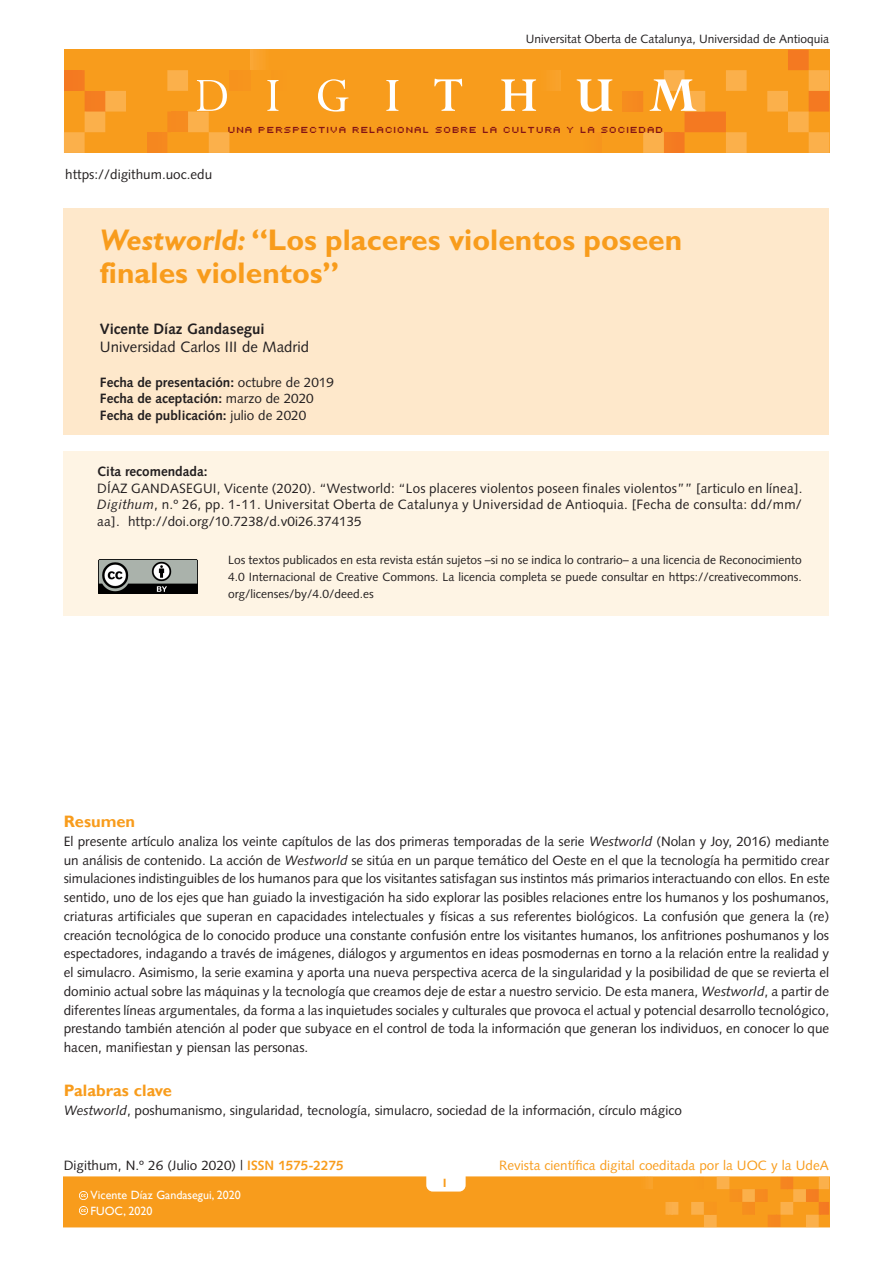
<style>
.page{position:relative;width:893px;height:1263px;background:#fff}
.page>*{position:absolute;margin:0;border:0;box-sizing:border-box;transform-origin:0 0}
._00_Pretitol{font:700 30px/33px "Gill Sans";color:#f89c1c}
.abstract_paraula{font:700 16.5px "Gill Sans";color:#f89c1c}
.position_dates{font:15px "Syntax LT";color:#231f20}
.author{font:700 15px "Syntax LT";color:#231f20}
.text_1P{font:13.5px/18.8px "Syntax LT";color:#231f20;text-align:justify}
.citacio_recomenada{font:13.5px/16.5px "Syntax LT";letter-spacing:.01em;color:#231f20;text-align:justify}
.citacio_recomenada-2{font:700 13.5px "Syntax LT";color:#231f20}
.t1{font:13.5px "Syntax LT";color:#f89c1c}
.text{font:13.5px "Syntax LT";color:#231f20}
.textCC{font:12px/17.2px "Syntax LT";color:#231f20;text-align:justify}
.t2{font:12px "Gill Sans";color:#fff}
.t3{font:700 12px "Gill Sans";color:#f89c1c}
.t4{font:9.75px "Uni 0554";color:#821316}
.s1{font-style:italic}
.s2{font-weight:400}
.s3{font-weight:700;color:#f89c1c}
</style>
<div class="page">
<hr style="left:829px;top:1177px;width:1px;height:50px;background:#f47921">
<svg style="left:64px;top:1177px;width:765px;height:50px;background:#f89d21"></svg>
<div style="left:64px;top:49px;width:765px;height:104px;background:#f89c1c"></div>
<hr style="left:265px;top:70px;width:4px;height:83px;background:#f7981d">
<div style="left:251px;top:70px;width:5px;height:83px;background:#f7961d"></div>
<hr style="left:247px;top:70px;width:3px;height:21px;background:#f7951d">
<div style="left:242px;top:70px;width:5px;height:21px;background:#f7951d"></div>
<hr style="left:238px;top:70px;width:4px;height:21px;background:#f7941d">
<div style="left:233px;top:70px;width:5px;height:21px;background:#f7931d"></div>
<hr style="left:229px;top:70px;width:4px;height:21px;background:#f7931d">
<hr style="left:596px;top:132px;width:2px;height:21px;background:#f7961d">
<hr style="left:598px;top:132px;width:2px;height:21px;background:#f7951d">
<hr style="left:600px;top:132px;width:2px;height:21px;background:#f7951d">
<hr style="left:602px;top:50px;width:2px;height:103px;background:#f7941d">
<hr style="left:604px;top:50px;width:2px;height:103px;background:#f7931d">
<hr style="left:618px;top:50px;width:2px;height:103px;background:#f68f1e">
<hr style="left:620px;top:50px;width:2px;height:103px;background:#f68e1e">
<hr style="left:622px;top:91px;width:2px;height:21px;background:#f68d1e">
<hr style="left:624px;top:91px;width:2px;height:21px;background:#f68d1e">
<hr style="left:626px;top:91px;width:2px;height:21px;background:#f68c1f">
<svg style="left:628px;top:91px;width:7px;height:21px"></svg>
<hr style="left:635px;top:91px;width:2px;height:21px;background:#f6891f">
<hr style="left:637px;top:91px;width:2px;height:21px;background:#f5881f">
<hr style="left:639px;top:91px;width:2px;height:21px;background:#f5871f">
<hr style="left:641px;top:91px;width:2px;height:21px;background:#f5871f">
<hr style="left:562px;top:70px;width:1px;height:83px;background:#f9a42f">
<hr style="left:247px;top:50px;width:2px;height:103px;background:#faa93b">
<hr style="left:250px;top:50px;width:2px;height:20px;background:#faa837">
<svg style="left:252px;top:50px;width:11px;height:20px"></svg>
<svg style="left:64px;top:70px;width:165px;height:83px"></svg>
<svg style="left:267px;top:80px;width:11px;height:31px"></svg>
<svg style="left:318px;top:79px;width:30px;height:33px"></svg>
<svg style="left:386px;top:80px;width:12px;height:31px"></svg>
<svg style="left:434px;top:79px;width:28px;height:32px"></svg>
<svg style="left:501px;top:70px;width:60px;height:41px"></svg>
<svg style="left:577px;top:79px;width:35px;height:33px"></svg>
<svg style="left:643px;top:50px;width:186px;height:103px"></svg>
<div style="left:64px;top:208px;width:765px;height:226px;background:#fee8cb"></div>
<div style="left:64px;top:451px;width:765px;height:165px;background:#fef4e4"></div>
<img style="left:99px;top:559px;width:99px;height:35px">
<p class="textCC" style="left:526px;top:30px;width:305px">Universitat Oberta de Catalunya, Universidad de Antioquia</p>
<p class="text" style="left:65px;top:166px;width:149px">https://digithum.uoc.edu</p>
<p class="t4" style="left:228px;top:122px;width:438px">UNA PERSPECTIVA RELACIONAL SOBRE LA CULTURA Y LA SOCIEDAD</p>
<p class="_00_Pretitol" style="left:100px;top:224px;width:584px"><span class="s1">Westworld:</span> “Los placeres violentos poseen finales violentos”</p>
<p class="author" style="left:100px;top:321px;width:166px">Vicente Díaz Gandasegui</p>
<p class="position_dates" style="left:100px;top:338px;width:211px">Universidad Carlos III de Madrid</p>
<p class="citacio_recomenada-2" style="left:100px;top:374px;width:235px">Fecha de presentación: <span class="s2">octubre de 2019</span></p>
<p class="citacio_recomenada-2" style="left:100px;top:391px;width:215px">Fecha de aceptación: <span class="s2">marzo de 2020</span></p>
<p class="citacio_recomenada-2" style="left:100px;top:407px;width:208px">Fecha de publicación: <span class="s2">julio de 2020</span></p>
<p class="citacio_recomenada-2" style="left:97px;top:464px;width:112px">Cita recomendada:</p>
<p class="citacio_recomenada" style="left:97px;top:480px;width:707px">DÍAZ GANDASEGUI, Vicente (2020). “Westworld: “Los placeres violentos poseen finales violentos”” [articulo en línea].<br><span class="s1">Digithum</span>, n.º 26, pp. 1-11. Universitat Oberta de Catalunya y Universidad de Antioquia. [Fecha de consulta: dd/mm/ aa]. ˂http://doi.org/10.7238/d.v0i26.374135</p>
<p class="textCC" style="left:228px;top:551px;width:575px">Los textos publicados en esta revista están sujetos –si no se indica lo contrario– a una licencia de Reconocimiento 4.0 Internacional de Creative Commons. La licencia completa se puede consultar en https://creativecommons. org/licenses/by/4.0/deed.es</p>
<p class="abstract_paraula" style="left:64px;top:812px;width:73px">Resumen</p>
<p class="text_1P" style="left:64px;top:832px;width:768px">El presente artículo analiza los veinte capítulos de las dos primeras temporadas de la serie <span class="s1">Westworld</span> (Nolan y Joy, 2016) mediante un análisis de contenido. La acción de <span class="s1">Westworld</span> se sitúa en un parque temático del Oeste en el que la tecnología ha permitido crear simulaciones indistinguibles de los humanos para que los visitantes satisfagan sus instintos más primarios interactuando con ellos. En este sentido, uno de los ejes que han guiado la investigación ha sido explorar las posibles relaciones entre los humanos y los poshumanos, criaturas artificiales que superan en capacidades intelectuales y físicas a sus referentes biológicos. La confusión que genera la (re) creación tecnológica de lo conocido produce una constante confusión entre los visitantes humanos, los anfitriones poshumanos y los espectadores, indagando a través de imágenes, diálogos y argumentos en ideas posmodernas en torno a la relación entre la realidad y el simulacro. Asimismo, la serie examina y aporta una nueva perspectiva acerca de la singularidad y la posibilidad de que se revierta el dominio actual sobre las máquinas y la tecnología que creamos deje de estar a nuestro servicio. De esta manera, <span class="s1">Westworld</span>, a partir de diferentes líneas argumentales, da forma a las inquietudes sociales y culturales que provoca el actual y potencial desarrollo tecnológico, prestando también atención al poder que subyace en el control de toda la información que generan los individuos, en conocer lo que hacen, manifiestan y piensan las personas.</p>
<p class="abstract_paraula" style="left:64px;top:1081px;width:110px">Palabras clave</p>
<p class="text_1P" style="left:64px;top:1101px;width:620px"><span class="s1">Westworld</span>, poshumanismo, singularidad, tecnología, simulacro, sociedad de la información, círculo mágico</p>
<p class="text_1P" style="left:64px;top:1156px;width:281px">Digithum, N.º 26 (Julio 2020) | <span class="s3">ISSN 1575-2275</span></p>
<p class="t1" style="left:499px;top:1157px;width:331px">Revista científica digital coeditada por la UOC y la UdeA</p>
<p class="t2" style="left:91px;top:1188px;width:152px">Vicente Díaz Gandasegui, 2020</p>
<p class="t2" style="left:91px;top:1204px;width:63px">FUOC, 2020</p>
<p class="t3" style="left:442px;top:1175px;width:8px">1</p>
</div>
